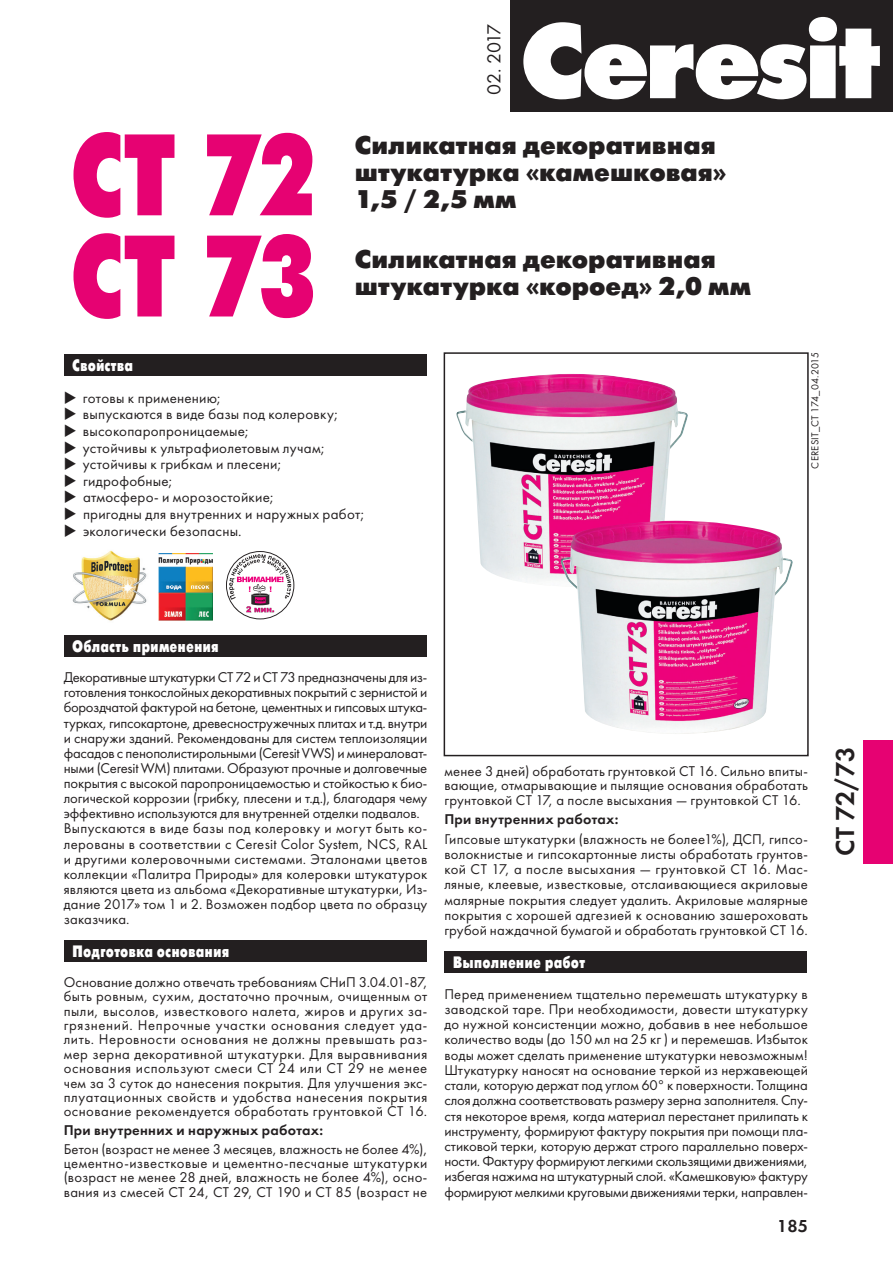
<style>
.page{position:relative;width:893px;height:1263px;background:#fff}
.page>*{position:absolute;margin:0;border:0;box-sizing:border-box;transform-origin:0 0}
.t1{font:115.5px "Futura Futuris Cond Extra Bold C";letter-spacing:-.02em;color:#e60272}
.t2{font:27px "Futura Demi C";color:#231f20}
.t3{font:25.5px/27px "Futura Futuris Black C";color:#231f20}
.t4{font:19.5px "Futura Book C";letter-spacing:-.05em;color:#231f20}
.t5{font:18px "Futura Demi C";color:#231f20}
.t6{font:16.5px "Futura Futuris Cond Extra Bold C";color:#fff}
.t7{font:15px "Futura Book C";letter-spacing:.015em;color:#231f20}
.t8{font:14.7px/15.1px "Futura Book C";letter-spacing:-.005em;color:#231f20;text-align:justify}
.t9{font:14.7px "Futura Demi C";letter-spacing:.02em;color:#231f20}
.t10{font:10.5px "Futura Book C";letter-spacing:.015em;color:#231f20}
</style>
<div class="page">
<div style="left:510px;top:0;width:383px;height:111px;background:#231f20"></div>
<svg style="left:523px;top:17px;width:357px;height:82px"></svg>
<div style="left:64px;top:354px;width:363px;height:22px;background:#231f20"></div>
<div style="left:64px;top:635px;width:363px;height:22px;background:#231f20"></div>
<div style="left:64px;top:940px;width:363px;height:22px;background:#231f20"></div>
<div style="left:444px;top:951px;width:363px;height:22px;background:#231f20"></div>
<div style="left:444px;top:352px;width:365px;height:404px;border:2px solid #231f20"></div>
<img style="left:456px;top:374px;width:232px;height:208px">
<img style="left:560px;top:521px;width:233px;height:213px">
<div style="left:864px;top:740px;width:29px;height:123px;background:#e60272"></div>
<img style="left:72px;top:550px;width:75px;height:71px">
<svg style="left:226px;top:551px;width:68px;height:68px"></svg>
<img style="left:159px;top:554px;width:54px;height:66px">
<h3 class="t4" style="left:483px;top:95px;width:73px;rotate:-90deg">02. 2017</h3>
<h1 class="t1" style="left:70px;top:113px;width:250px">CT 72</h1>
<h3 class="t3" style="left:355px;top:132px;width:374px">Силикатная декоративная штукатурка «камешковая»<br>1,5 / 2,5 мм</h3>
<h1 class="t1" style="left:70px;top:214px;width:250px">CT 73</h1>
<h3 class="t3" style="left:355px;top:246px;width:398px">Силикатная декоративная штукатурка «короед» 2,0 мм</h3>
<p class="t6" style="left:72px;top:356px;width:62px">Свойства</p>
<p class="t7" style="left:64px;top:389px;width:159px">◆ готовы к применению;</p>
<p class="t7" style="left:64px;top:406px;width:276px">◆ выпускаются в виде базы под колеровку;</p>
<p class="t7" style="left:64px;top:423px;width:187px">◆ высокопаропроницаемые;</p>
<p class="t7" style="left:64px;top:439px;width:263px">◆ устойчивы к ультрафиолетовым лучам;</p>
<p class="t7" style="left:64px;top:456px;width:219px">◆ устойчивы к грибкам и плесени;</p>
<p class="t7" style="left:64px;top:473px;width:110px">◆ гидрофобные;</p>
<p class="t7" style="left:64px;top:489px;width:212px">◆ атмосферо- и морозостойкие;</p>
<p class="t7" style="left:64px;top:506px;width:302px">◆ пригодны для внутренних и наружных работ;</p>
<p class="t7" style="left:64px;top:522px;width:179px">◆ экологически безопасны.</p>
<p class="t10" style="left:809px;top:468px;width:118px;rotate:-90deg">CERESIT_CT 174_04.2015</p>
<p class="t6" style="left:72px;top:637px;width:148px">Область применения</p>
<p class="t8" style="left:64px;top:670px;width:365px;text-align:left">Декоративные штукатурки CT 72 и CT 73 предназначены для из&shy;готовления тонкослойных декоративных покрытий с зернистой и бороздчатой фактурой на бетоне, цементных и гипсовых штука&shy;турках, гипсокартоне, древесностружечных плитах и т.д. внутри и снаружи зданий. Рекомендованы для систем теплоизоляции фасадов с пенополистирольными (Ceresit VWS) и минераловат&shy;ными (Ceresit WM) плитами. Образуют прочные и долговечные покрытия с высокой паропроницаемостью и стойкостью к био&shy;логической коррозии (грибку, плесени и т.д.), благодаря чему эффективно используются для внутренней отделки подвалов.<br>Выпускаются в виде базы под колеровку и могут быть ко&shy;лерованы в соответствии с Ceresit Color System, NCS, RAL и другими колеровочными системами. Эталонами цветов коллекции «Палитра Природы» для колеровки штукатурок являются цвета из альбома «Декоративные штукатурки, Из&shy;дание 2017» том 1 и 2. Возможен подбор цвета по образцу заказчика.</p>
<p class="t6" style="left:72px;top:943px;width:159px">Подготовка основания</p>
<p class="t8" style="left:64px;top:975px;width:365px;line-height:14.4px">Основание должно отвечать требованиям СНиП 3.04.01-87, быть ровным, сухим, достаточно прочным, очищенным от пыли, высолов, известкового налета, жиров и других за&shy;грязнений. Непрочные участки основания следует уда&shy;лить. Неровности основания не должны превышать раз&shy;мер зерна декоративной штукатурки. Для выравнивания основания используют смеси CT 24 или CT 29 не менее чем за 3 суток до нанесения покрытия. Для улучшения экс&shy;плуатационных свойств и удобства нанесения покрытия основание рекомендуется обработать грунтовкой CT 16.</p>
<p class="t9" style="left:64px;top:1121px;width:261px">При внутренних и наружных работах:</p>
<p class="t8" style="left:64px;top:1142px;width:365px;line-height:14.4px">Бетон (возраст не менее 3 месяцев, влажность не более 4%), цементно-известковые и цементно-песчаные штукатурки (возраст не менее 28 дней, влажность не более 4%), осно&shy;вания из смесей CT 24, CT 29, CT 190 и CT 85 (возраст не</p>
<p class="t8" style="left:444px;top:764px;width:365px;line-height:14.4px">менее 3 дней) обработать грунтовкой CT 16. Сильно впиты&shy;вающие, отмарывающие и пылящие основания обработать грунтовкой CT 17, а после высыхания — грунтовкой СТ 16.</p>
<p class="t9" style="left:444px;top:811px;width:176px">При внутренних работах:</p>
<p class="t8" style="left:444px;top:831px;width:365px">Гипсовые штукатурки (влажность не более1%), ДСП, гипсо&shy;волокнистые и гипсокартонные листы обработать грунтов&shy;кой CT 17, а после высыхания — грунтовкой СТ 16. Мас&shy;ляные, клеевые, известковые, отслаивающиеся акриловые малярные покрытия следует удалить. Акриловые малярные покрытия с хорошей адгезией к основанию зашероховать грубой наждачной бумагой и обработать грунтовкой CT 16.</p>
<p class="t6" style="left:453px;top:954px;width:134px">Выполнение работ</p>
<p class="t8" style="left:444px;top:986px;width:365px">Перед применением тщательно перемешать штукатурку в заводской таре. При необходимости, довести штукатурку до нужной консистенции можно, добавив в нее небольшое количество воды (до 150 мл на 25 кг ) и перемешав. Избыток воды может сделать применение штукатурки невозможным!<br>Штукатурку наносят на основание теркой из нержавеющей стали, которую держат под углом 60° к поверхности. Толщина слоя должна соответствовать размеру зерна заполнителя. Спу&shy;стя некоторое время, когда материал перестанет прилипать к инструменту, формируют фактуру покрытия при помощи пла&shy;стиковой терки, которую держат строго параллельно поверх&shy;ности. Фактуру формируют легкими скользящими движениями, избегая нажима на штукатурный слой. «Камешковую» фактуру формируют мелкими круговыми движениями терки, направлен-</p>
<p class="t5" style="left:777px;top:1215px;width:32px">185</p>
<h2 class="t2" style="left:829px;top:856px;width:110px;rotate:-90deg">CT 72/73</h2>
</div>
